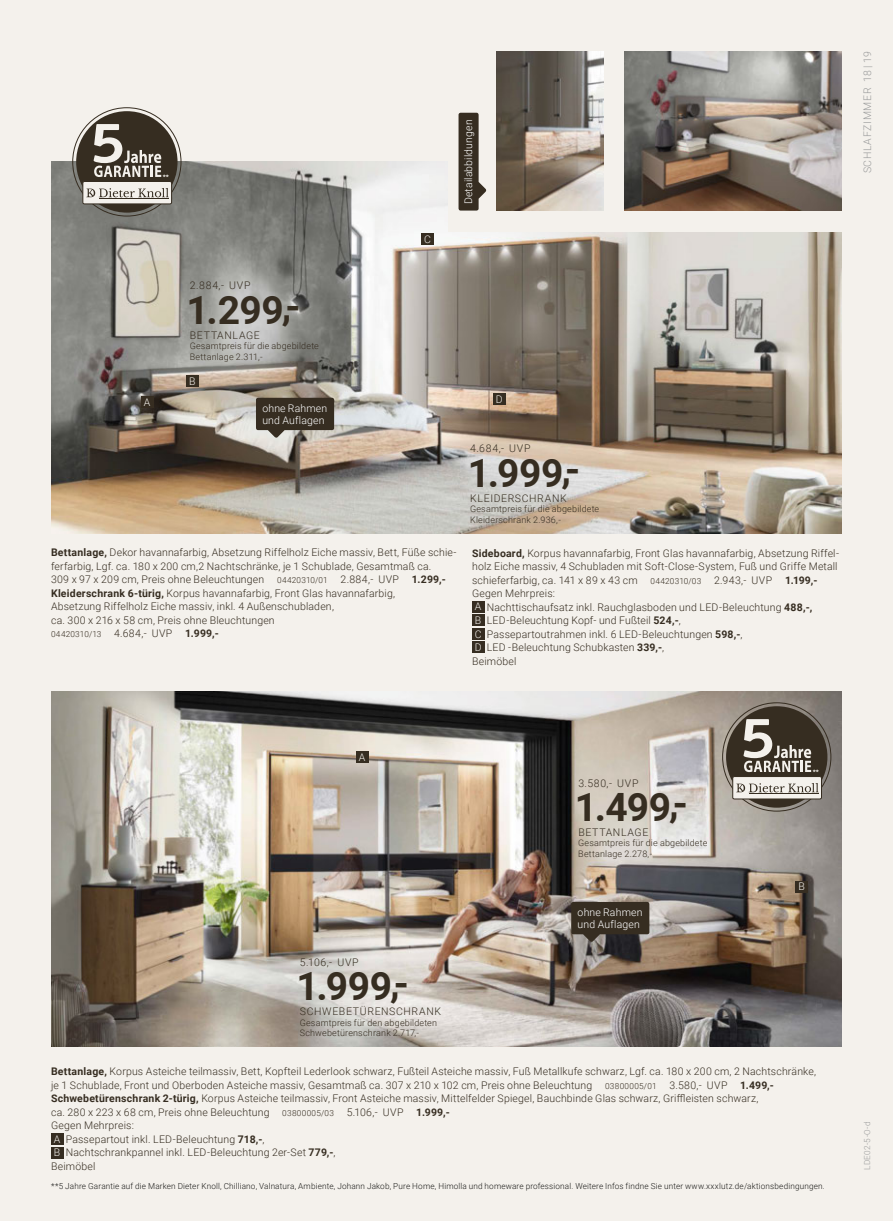
<style>
.page{position:relative;width:893px;height:1221px;background:#fff}
.page>*{position:absolute;margin:0;border:0;box-sizing:border-box;transform-origin:0 0}
.t1{font:700 39px "Roboto";letter-spacing:-.01em;color:#362d21}
.t2{font:300 10.5px/13.5px "Roboto";letter-spacing:.015em;color:#362d21}
.t3{font:300 10.5px/12px "Roboto";letter-spacing:.015em;color:#fff}
.t4{font:300 10.5px "Roboto";letter-spacing:.06em;color:#362d21}
.t5{font:300 10.5px "Roboto";letter-spacing:.055em;color:#9c9d9d}
.t6{font:300 10.5px "Roboto";letter-spacing:.055em;color:#362d21}
.t7{font:300 10.5px "Roboto";color:#f4f1ec}
.t8{font:300 9px/10.5px "Roboto";letter-spacing:.02em;color:#362d21}
.t9{font:300 8.25px "Roboto";letter-spacing:.02em;color:#1a1a18}
.t10{font:300 8.25px "Roboto";letter-spacing:.02em;color:#362d21}
.t11{font:300 8.25px "Roboto";letter-spacing:.03em;color:#9c9d9d}
.t12{font:700 7.65px "Helvetica Neue LT Pro";color:#f4f1ec}
.s1{font-weight:700}
.s2{font-size:8.25px}
.s3{font-size:10.5px}
.s4{font-weight:700;font-size:10.5px}
.s5{color:#f4f1ec}
</style>
<div class="page">
<div style="left:0;top:0;width:893px;height:1220px;background:#f4f1ec"></div>
<img style="left:51px;top:162px;width:791px;height:371px">
<img style="left:51px;top:691px;width:791px;height:355px">
<div style="left:51px;top:1133px;width:12px;height:11px;background:#362d21"></div>
<div style="left:51px;top:1146px;width:12px;height:12px;background:#362d21"></div>
<svg style="left:256px;top:398px;width:78px;height:40px"></svg>
<svg style="left:571px;top:901px;width:78px;height:41px"></svg>
<div style="left:76px;top:111px;width:102px;height:102px;background:#362d21;border-radius:50%"></div>
<div style="left:83px;top:181px;width:89px;height:23px;background:#f4f1ec;border-radius:2px"></div>
<div style="left:83px;top:181px;width:89px;height:23px;border:1px solid #362d21;border-radius:2px"></div>
<hr style="left:99px;top:198px;width:70px;height:1px;background:#362d21">
<svg style="left:86px;top:188px;width:83px;height:9px"></svg>
<svg style="left:94px;top:124px;width:67px;height:53px"></svg>
<div style="left:726px;top:706px;width:101px;height:101px;background:#362d21;border-radius:50%"></div>
<div style="left:733px;top:776px;width:88px;height:23px;background:#f4f1ec;border-radius:2px"></div>
<div style="left:732px;top:776px;width:90px;height:23px;border:1px solid #362d21;border-radius:2px"></div>
<hr style="left:749px;top:793px;width:70px;height:1px;background:#362d21">
<svg style="left:736px;top:783px;width:83px;height:9px"></svg>
<svg style="left:743px;top:719px;width:68px;height:53px"></svg>
<div style="left:421px;top:233px;width:13px;height:12px;background:#362d21"></div>
<div style="left:356px;top:751px;width:12px;height:11px;background:#362d21"></div>
<div style="left:186px;top:375px;width:13px;height:12px;background:#362d21"></div>
<div style="left:141px;top:396px;width:12px;height:12px;background:#362d21"></div>
<div style="left:493px;top:393px;width:12px;height:12px;background:#362d21"></div>
<div style="left:795px;top:880px;width:13px;height:12px;background:#362d21"></div>
<div style="left:472px;top:601px;width:12px;height:11px;background:#362d21"></div>
<div style="left:472px;top:614px;width:12px;height:12px;background:#362d21"></div>
<div style="left:472px;top:628px;width:12px;height:11px;background:#362d21"></div>
<div style="left:472px;top:641px;width:12px;height:12px;background:#362d21"></div>
<div style="left:448px;top:56px;width:407px;height:176px;background:#f4f1ec"></div>
<img style="left:497px;top:51px;width:106px;height:159px">
<img style="left:625px;top:51px;width:217px;height:159px">
<svg style="left:459px;top:113px;width:28px;height:97px"></svg>
<p class="t12" style="left:163px;top:172px;width:8px">**</p>
<p class="t2" style="left:190px;top:278px;width:62px">2.884,- UVP</p>
<h1 class="t1" style="left:186px;top:282px;width:116px">1.299,-</h1>
<p class="t4" style="left:190px;top:327px;width:71px">BETTANLAGE</p>
<p class="t8" style="left:190px;top:340px;width:131px">Gesamtpreis für die abgebildete<br>Bettanlage 2.311,-</p>
<p class="t7" style="left:189px;top:374px;width:8px">B</p>
<p class="t7" style="left:424px;top:232px;width:8px">C</p>
<p class="t3" style="left:462px;top:204px;width:86px;rotate:-90deg">Detailabbildungen</p>
<p class="t7" style="left:144px;top:394px;width:8px">A</p>
<p class="t7" style="left:496px;top:392px;width:8px">D</p>
<p class="t3" style="left:262px;top:401px;width:66px">ohne Rahmen und Auflagen</p>
<p class="t2" style="left:470px;top:441px;width:62px">4.684,- UVP</p>
<h1 class="t1" style="left:468px;top:446px;width:114px">1.999,-</h1>
<p class="t2" style="left:51px;top:545px;width:407px"><span class="s1">Bettanlage,</span> Dekor havannafarbig, Absetzung Riffelholz Eiche massiv, Bett, Füße schie&shy;ferfarbig, Lgf. ca. 180 x 200 cm,2 Nachtschränke, je 1 Schublade, Gesamtmaß ca.<br>309 x 97 x 209 cm, Preis ohne Beleuchtungen <span class="s2">04420310/01</span> 2.884,- UVP <span class="s1">1.299,- Kleiderschrank 6-türig,</span> Korpus havannafarbig, Front Glas havannafarbig,<br>Absetzung Riffelholz Eiche massiv, inkl. 4 Außenschubladen,<br>ca. 300 x 216 x 58 cm, Preis ohne Bleuchtungen</p>
<p class="t10" style="left:51px;top:628px;width:169px">04420310/13 <span class="s3">4.684,- UVP</span> <span class="s4">1.999,-</span></p>
<p class="t6" style="left:470px;top:490px;width:98px">KLEIDERSCHRANK</p>
<p class="t8" style="left:470px;top:503px;width:131px">Gesamtpreis für die abgebildete<br>Kleiderschrank 2.936,-</p>
<p class="t2" style="left:472px;top:545px;width:368px"><span class="s1">Sideboard,</span> Korpus havannafarbig, Front Glas havannafarbig, Absetzung Riffel&shy;holz Eiche massiv, 4 Schubladen mit Soft-Close-System, Fuß und Griffe Metall schieferfarbig, ca. 141 x 89 x 43 cm <span class="s2">04420310/03</span> 2.943,- UVP <span class="s1">1.199,- </span>Gegen Mehrpreis:<br><span class="s5">A</span> Nachttischaufsatz inkl. Rauchglasboden und LED-Beleuchtung <span class="s1">488,-,<br></span><span class="s5">B</span> LED-Beleuchtung Kopf- und Fußteil <span class="s1">524,-</span>,<br><span class="s5">C</span> Passepartoutrahmen inkl. 6 LED-Beleuchtungen <span class="s1">598,-</span>,<br><span class="s5">D</span> LED -Beleuchtung Schubkasten <span class="s1">339,-</span>,<br>Beimöbel</p>
<p class="t5" style="left:860px;top:173px;width:124px;rotate:-90deg">SCHLAFZIMMER 18 | 19</p>
<p class="t7" style="left:359px;top:749px;width:8px">A</p>
<p class="t2" style="left:300px;top:955px;width:60px">5.106,- UVP</p>
<p class="t4" style="left:300px;top:1003px;width:143px">SCHWEBETÜRENSCHRANK</p>
<p class="t8" style="left:300px;top:1016px;width:139px">Gesamtpreis für den abgebildeten<br>Schwebetürenschrank 2.717,-</p>
<h1 class="t1" style="left:297px;top:959px;width:114px">1.999,-</h1>
<p class="t2" style="left:578px;top:776px;width:62px">3.580,- UVP</p>
<p class="t4" style="left:578px;top:824px;width:71px">BETTANLAGE</p>
<p class="t8" style="left:578px;top:837px;width:131px">Gesamtpreis für die abgebildete<br>Bettanlage 2.278,-</p>
<h1 class="t1" style="left:575px;top:780px;width:115px">1.499,-</h1>
<p class="t3" style="left:578px;top:905px;width:66px">ohne Rahmen und Auflagen</p>
<p class="t12" style="left:813px;top:767px;width:8px">**</p>
<p class="t7" style="left:798px;top:879px;width:8px">B</p>
<p class="t2" style="left:51px;top:1064px;width:766px"><span class="s1">Bettanlage,</span> Korpus Asteiche teilmassiv, Bett, Kopfteil Lederlook schwarz, Fußteil Asteiche massiv, Fuß Metallkufe schwarz, Lgf. ca. 180 x 200 cm, 2 Nachtschränke, je 1 Schublade, Front und Oberboden Asteiche massiv, Gesamtmaß ca. 307 x 210 x 102 cm, Preis ohne Beleuchtung <span class="s2">03800005/01</span> 3.580,- UVP <span class="s1">1.499,- Schwebetürenschrank 2-türig,</span> Korpus Asteiche teilmassiv, Front Asteiche massiv, Mittelfelder Spiegel, Bauchbinde Glas schwarz, Griffleisten schwarz,<br>ca. 280 x 223 x 68 cm, Preis ohne Beleuchtung <span class="s2">03800005/03</span> 5.106,- UVP <span class="s1">1.999,-<br></span>Gegen Mehrpreis:<br><span class="s5">A</span> Passepartout inkl. LED-Beleuchtung <span class="s1">718,-</span>,<br><span class="s5">B</span> Nachtschrankpannel inkl. LED-Beleuchtung 2er-Set <span class="s1">779,-</span>,<br>Beimöbel</p>
<p class="t9" style="left:51px;top:1179px;width:775px">**5 Jahre Garantie auf die Marken Dieter Knoll, Chilliano, Valnatura, Ambiente, Johann Jakob, Pure Home, Himolla und homeware professional. Weitere Infos findne Sie unter www.xxxlutz.de/aktionsbedingungen.</p>
<p class="t11" style="left:861px;top:1169px;width:50px;rotate:-90deg">LDE02-5-O-d</p>
</div>
